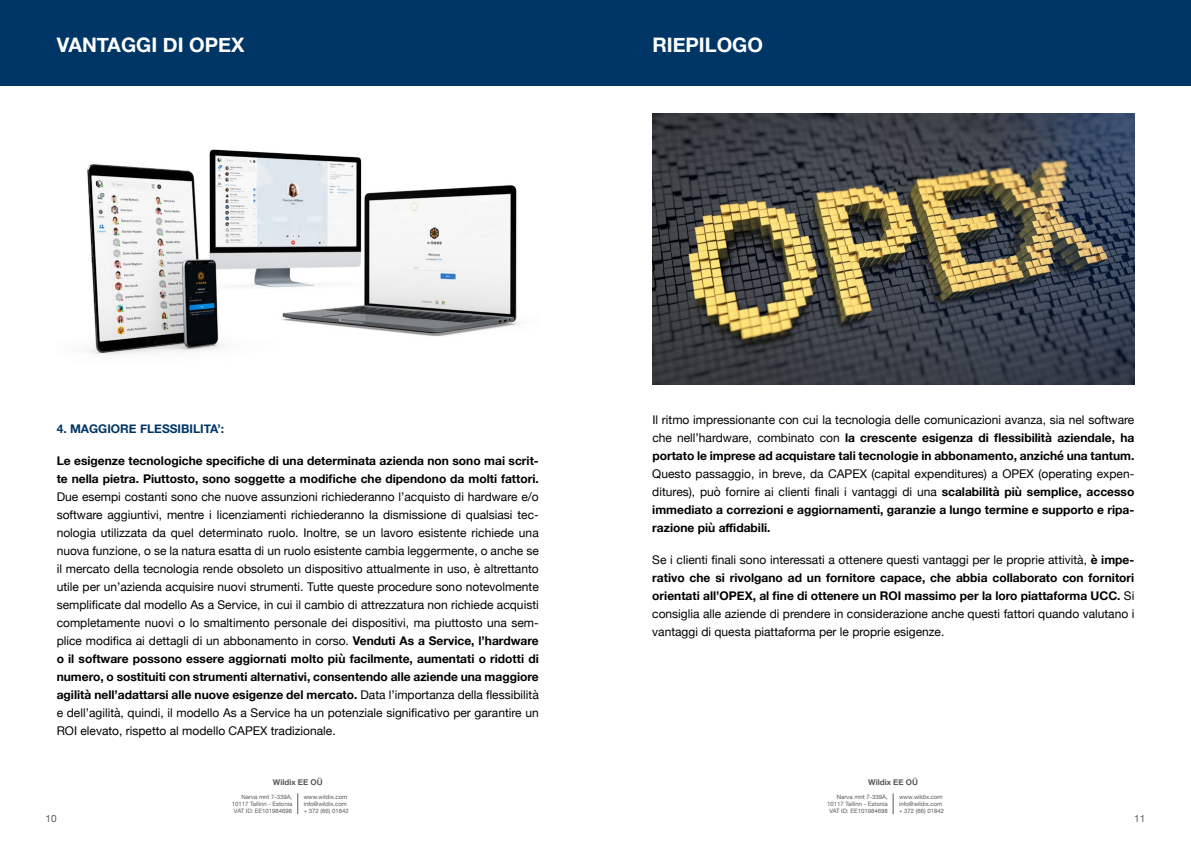
<style>
.page{position:relative;width:1191px;height:842px;background:#fff}
.page>*{position:absolute;margin:0;border:0;box-sizing:border-box;transform-origin:0 0}
.t1{font:700 20px "Helvetica Neue";color:#fff}
.t2{font:12px/18px "Helvetica Neue";color:#000;text-align:justify}
.t3{font:700 12px/18px "Helvetica Neue";color:#000;text-align:justify}
.t4{font:700 12px "Helvetica Neue";color:#003665}
.t5{font:10px "Helvetica Neue";color:#58595b}
.t6{font:700 8px "Helvetica Neue";color:#58595b}
.t7{font:6px/7.2px "Helvetica Neue";color:#58595b;text-align:right}
.s1{font-weight:700}
.s2{font-weight:400}
</style>
<div class="page">
<div style="left:0;top:0;width:595px;height:85px;background:#003665"></div>
<div style="left:595px;top:0;width:596px;height:85px;background:#003665"></div>
<svg style="left:297px;top:793px;width:1px;height:21px"></svg>
<svg style="left:893px;top:793px;width:1px;height:21px"></svg>
<img style="left:87px;top:149px;width:432px;height:205px">
<img style="left:652px;top:113px;width:482px;height:271px">
<h1 class="t1" style="left:57px;top:29px;width:189px">VANTAGGI DI OPEX</h1>
<h1 class="t1" style="left:652px;top:29px;width:112px">RIEPILOGO</h1>
<p class="t4" style="left:57px;top:419px;width:169px">4. MAGGIORE FLESSIBILITA’:</p>
<p class="t3" style="left:57px;top:452px;width:483px">Le esigenze tecnologiche specifiche di una determinata azienda non sono mai scrit&shy;te nella pietra. Piuttosto, sono soggette a modifiche che dipendono da molti fattori.</p>
<p class="t2" style="left:57px;top:488px;width:483px">Due esempi costanti sono che nuove assunzioni richiederanno l’acquisto di hardware e/o software aggiuntivi, mentre i licenziamenti richiederanno la dismissione di qualsiasi tec&shy;nologia utilizzata da quel determinato ruolo. Inoltre, se un lavoro esistente richiede una nuova funzione, o se la natura esatta di un ruolo esistente cambia leggermente, o anche se il mercato della tecnologia rende obsoleto un dispositivo attualmente in uso, è altrettanto utile per un’azienda acquisire nuovi strumenti. Tutte queste procedure sono notevolmente semplificate dal modello As a Service, in cui il cambio di attrezzatura non richiede acquisti completamente nuovi o lo smaltimento personale dei dispositivi, ma piuttosto una sem&shy;plice modifica ai dettagli di un abbonamento in corso. <span class="s1">Venduti As a Service, l’hardware o il software possono essere aggiornati molto più facilmente, aumentati o ridotti di numero, o sostituiti con strumenti alternativi, consentendo alle aziende una maggiore agilità nell’adattarsi alle nuove esigenze del mercato.</span> Data l’importanza della flessibilità e dell’agilità, quindi, il modello As a Service ha un potenziale significativo per garantire un ROI elevato, rispetto al modello CAPEX tradizionale.</p>
<p class="t3" style="left:652px;top:411px;width:483px"><span class="s2">Il ritmo impressionante con cui la tecnologia delle comunicazioni avanza, sia nel software che nell’hardware, combinato con</span> la crescente esigenza di flessibilità aziendale, ha portato le imprese ad acquistare tali tecnologie in abbonamento, anziché una tantum.</p>
<p class="t3" style="left:652px;top:465px;width:483px"><span class="s2">Questo passaggio, in breve, da CAPEX (capital expenditures) a OPEX (operating expen&shy;ditures), può fornire ai clienti finali i vantaggi di una</span> scalabilità più semplice, accesso immediato a correzioni e aggiornamenti, garanzie a lungo termine e supporto e ripa&shy;razione più affidabili.</p>
<p class="t2" style="left:652px;top:552px;width:483px">Se i clienti finali sono interessati a ottenere questi vantaggi per le proprie attività, <span class="s1">è impe&shy;rativo che si rivolgano ad un fornitore capace, che abbia collaborato con fornitori orientati all’OPEX, al fine di ottenere un ROI massimo per la loro piattaforma UCC.</span> Si consiglia alle aziende di prendere in considerazione anche questi fattori quando valutano i vantaggi di questa piattaforma per le proprie esigenze.</p>
<p class="t6" style="left:273px;top:776px;width:51px">Wildix EE OÜ</p>
<p class="t7" style="left:232px;top:794px;width:62px">Narva mnt 7-339A,<br>10117 Tallinn - Estonia<br>VAT ID: EE101984698</p>
<p class="t7" style="left:304px;top:794px;width:47px;text-align:left">www.wildix.com info@wildix.com + 372 (66) 01842</p>
<p class="t6" style="left:868px;top:776px;width:51px">Wildix EE OÜ</p>
<p class="t7" style="left:827px;top:794px;width:62px">Narva mnt 7-339A,<br>10117 Tallinn - Estonia<br>VAT ID: EE101984698</p>
<p class="t7" style="left:899px;top:794px;width:47px;text-align:left">www.wildix.com info@wildix.com + 372 (66) 01842</p>
<p class="t5" style="left:46px;top:811px;width:13px">10</p>
<p class="t5" style="left:1134px;top:811px;width:13px">11</p>
</div>
